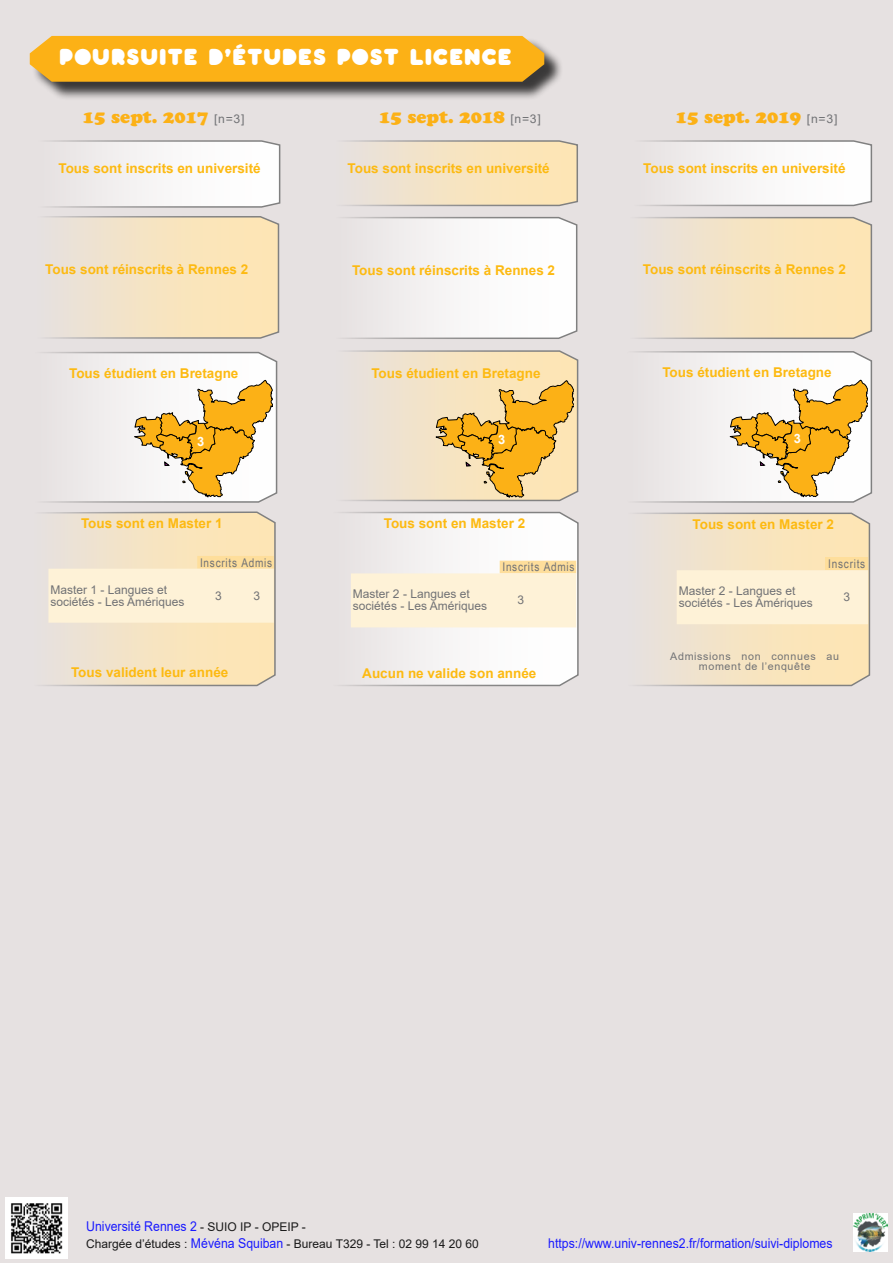
<style>
.page{position:relative;width:893px;height:1263px;background:#e6e1e1}
.page>*{position:absolute;margin:0;border:0;box-sizing:border-box;transform-origin:0 0}
.t1{font:22.5px "Pochoir Pleine";letter-spacing:.05em;color:#fff}
.t2{font:18px "Cooper Black Std";color:#fcb116}
.t3{font:700 13.5px "Arial";color:#fdba12}
.t4{font:13.5px "Arial";color:#1a1aff;scale:.91 1}
.t5{font:700 12.9px "Arial";color:#fff}
.t6{font:12px/12px "Arial";color:#717275}
.t7{font:12px "Arial";color:#1a1a1a}
.t8{font:12px "Arial Narrow";letter-spacing:.06em;color:#717275}
.t9{font:10.5px/10.5px "Arial";letter-spacing:.06em;color:#717275;text-align:center}
.s1{font-family:"Arial";font-size:12px;color:#717275}
.s2{font-size:12px;color:#1a1a1a}
.s3{font-size:13.5px;color:#1a1aff}
</style>
<div class="page">
<svg style="left:46px;top:216px;width:234px;height:123px"></svg>
<div style="left:32px;top:38px;width:531px;height:63px;background:#000;opacity:.75"></div>
<div style="left:30px;top:36px;width:514px;height:46px;background:#fcb116"></div>
<svg style="left:342px;top:511px;width:237px;height:176px"></svg>
<svg style="left:43px;top:511px;width:233px;height:176px"></svg>
<svg style="left:43px;top:512px;width:232px;height:173px"></svg>
<svg style="left:637px;top:512px;width:234px;height:175px"></svg>
<svg style="left:345px;top:216px;width:233px;height:123px"></svg>
<svg style="left:639px;top:216px;width:234px;height:123px"></svg>
<svg style="left:50px;top:140px;width:231px;height:68px"></svg>
<svg style="left:345px;top:140px;width:233px;height:67px"></svg>
<svg style="left:643px;top:140px;width:230px;height:67px"></svg>
<img style="left:853px;top:1213px;width:35px;height:38px">
<img style="left:6px;top:1197px;width:61px;height:61px">
<svg style="left:636px;top:351px;width:237px;height:152px"></svg>
<svg style="left:345px;top:350px;width:234px;height:152px"></svg>
<svg style="left:44px;top:351px;width:234px;height:152px"></svg>
<svg style="left:351px;top:561px;width:225px;height:66px;background:#fcf0d6"></svg>
<svg style="left:637px;top:513px;width:232px;height:172px"></svg>
<h1 class="t1" style="left:59px;top:44px;width:454px">POURSUITE D’ÉTUDES POST LICENCE</h1>
<h2 class="t2" style="left:83px;top:106px;width:163px">15 sept. 2017 <span class="s1">[n=3]</span></h2>
<h2 class="t2" style="left:379px;top:106px;width:163px">15 sept. 2018 <span class="s1">[n=3]</span></h2>
<h2 class="t2" style="left:676px;top:106px;width:163px">15 sept. 2019 <span class="s1">[n=3]</span></h2>
<p class="t3" style="left:58px;top:159px;width:204px">Tous sont inscrits en université</p>
<p class="t3" style="left:347px;top:159px;width:204px">Tous sont inscrits en université</p>
<p class="t3" style="left:643px;top:159px;width:204px">Tous sont inscrits en université</p>
<p class="t3" style="left:45px;top:260px;width:205px">Tous sont réinscrits à Rennes 2</p>
<p class="t3" style="left:69px;top:363px;width:171px">Tous étudient en Bretagne</p>
<p class="t3" style="left:352px;top:261px;width:205px">Tous sont réinscrits à Rennes 2</p>
<p class="t3" style="left:643px;top:260px;width:205px">Tous sont réinscrits à Rennes 2</p>
<p class="t3" style="left:371px;top:364px;width:171px">Tous étudient en Bretagne</p>
<p class="t3" style="left:662px;top:363px;width:171px">Tous étudient en Bretagne</p>
<p class="t5" style="left:197px;top:432px;width:9px">3</p>
<p class="t5" style="left:498px;top:430px;width:9px">3</p>
<p class="t5" style="left:794px;top:430px;width:9px">3</p>
<p class="t3" style="left:81px;top:514px;width:143px">Tous sont en Master 1</p>
<p class="t3" style="left:384px;top:514px;width:143px">Tous sont en Master 2</p>
<p class="t3" style="left:692px;top:514px;width:143px">Tous sont en Master 2</p>
<p class="t8" style="left:200px;top:554px;width:74px">Inscrits Admis</p>
<p class="t8" style="left:502px;top:558px;width:74px">Inscrits Admis</p>
<p class="t8" style="left:828px;top:555px;width:38px">Inscrits</p>
<p class="t6" style="left:51px;top:583px;width:136px">Master 1 - Langues et sociétés - Les Amériques</p>
<p class="t6" style="left:215px;top:589px;width:8px">3</p>
<p class="t6" style="left:253px;top:589px;width:8px">3</p>
<p class="t6" style="left:353px;top:588px;width:136px">Master 2 - Langues et sociétés - Les Amériques</p>
<p class="t6" style="left:518px;top:594px;width:8px">3</p>
<p class="t6" style="left:679px;top:585px;width:136px">Master 2 - Langues et sociétés - Les Amériques</p>
<p class="t6" style="left:843px;top:591px;width:8px">3</p>
<p class="t3" style="left:71px;top:662px;width:159px">Tous valident leur année</p>
<p class="t3" style="left:362px;top:664px;width:176px">Aucun ne valide son année</p>
<p class="t9" style="left:670px;top:651px;width:170px">Admissions non connues au moment de l’enquête</p>
<p class="t4" style="left:86px;top:1217px;width:243px">Université Rennes 2 <span class="s2">- SUIO IP - OPEIP -</span></p>
<p class="t7" style="left:86px;top:1235px;width:394px">Chargée d’études : <span class="s3">Mévéna Squiban</span> - Bureau T329 - Tel : 02 99 14 20 60</p>
<p class="t4" style="left:548px;top:1234px;width:314px">https://www.univ-rennes2.fr/formation/suivi-diplomes</p>
</div>
